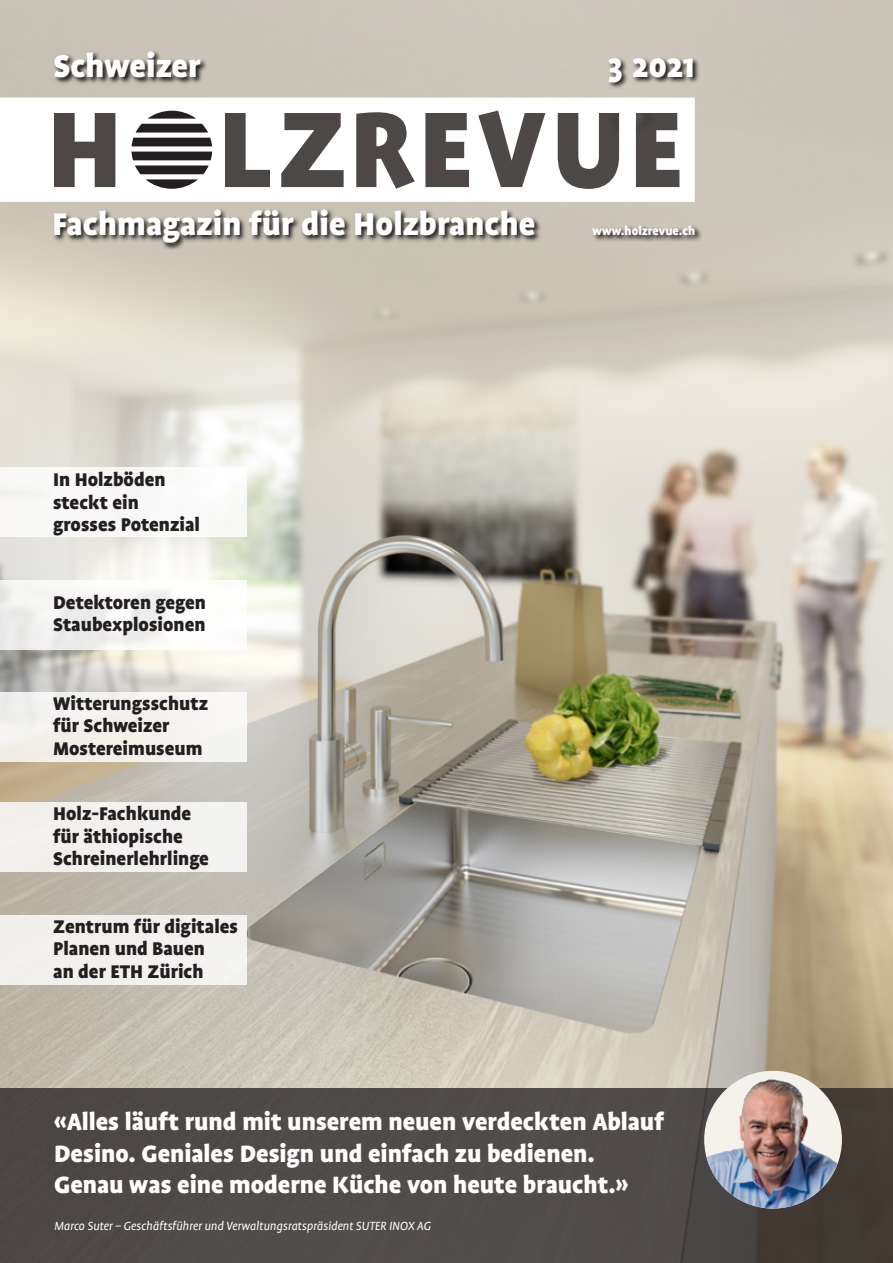
<style>
.page{position:relative;width:893px;height:1263px;background:#fff}
.page>*{position:absolute;margin:0;border:0;box-sizing:border-box;transform-origin:0 0}
.t1{font:900 36px "Profile";color:#fff}
.t2{font:900 27px/31.5px "Profile";color:#fff}
.t3{font:900 21px/22.5px "Profile";color:#231f20}
.t4{font:italic 13.5px "Profile";letter-spacing:-.01em;color:#fff}
.t5{font:900 13.5px "Profile";color:#fff}
</style>
<div class="page">
<img style="left:0;top:0;width:893px;height:1089px">
<svg style="left:53px;top:207px;width:489px;height:43px;background:#999389"></svg>
<svg style="left:53px;top:49px;width:155px;height:35px;background:#8e8981"></svg>
<svg style="left:607px;top:56px;width:93px;height:33px;background:#98928a"></svg>
<svg style="left:0;top:98px;width:695px;height:104px"></svg>
<svg style="left:132px;top:111px;width:80px;height:35px"></svg>
<svg style="left:132px;top:152px;width:80px;height:37px"></svg>
<svg style="left:591px;top:224px;width:111px;height:18px;background:#a09990"></svg>
<div style="left:0;top:692px;width:247px;height:70px;background:#f4f2f0"></div>
<div style="left:0;top:467px;width:247px;height:70px;background:#f9f9f8"></div>
<div style="left:0;top:580px;width:247px;height:69px;background:linear-gradient(to right,#ececeb,#fefefd)"></div>
<div style="left:0;top:803px;width:247px;height:69px;background:#f2f1ee"></div>
<div style="left:0;top:915px;width:247px;height:70px;background:#f2f1ee"></div>
<div style="left:0;top:1089px;width:893px;height:174px;background:linear-gradient(to right,#524d4c,#48423e)"></div>
<img style="left:704px;top:1071px;width:138px;height:137px;border-radius:69px">
<h1 class="t1" style="left:53px;top:45px;width:149px">Schweizer</h1>
<h1 class="t1" style="left:608px;top:45px;width:88px">3 2021</h1>
<h1 class="t1" style="left:52px;top:204px;width:485px">Fachmagazin für die Holzbranche</h1>
<p class="t5" style="left:592px;top:223px;width:105px">www.holzrevue.ch</p>
<p class="t3" style="left:53px;top:468px;width:148px">In Holzböden steckt ein grosses Potenzial</p>
<p class="t3" style="left:53px;top:591px;width:154px">Detektoren gegen<br>Staubexplosionen</p>
<p class="t3" style="left:53px;top:692px;width:157px">Witterungsschutz für Schweizer<br>Mostereimuseum</p>
<p class="t3" style="left:53px;top:802px;width:157px">Holz-Fachkunde für äthiopische<br>Schreinerlehrlinge</p>
<p class="t3" style="left:53px;top:915px;width:186px">Zentrum für digitales<br>Planen und Bauen<br>an der ETH Zürich</p>
<p class="t2" style="left:54px;top:1106px;width:611px">«Alles läuft rund mit unserem neuen verdeckten Ablauf<br>Desino. Geniales Design und einfach zu bedienen.<br>Genau was eine moderne Küche von heute braucht.»</p>
<p class="t4" style="left:54px;top:1218px;width:378px">Marco Suter – Geschäftsführer und Verwaltungsratspräsident SUTER INOX AG</p>
</div>
